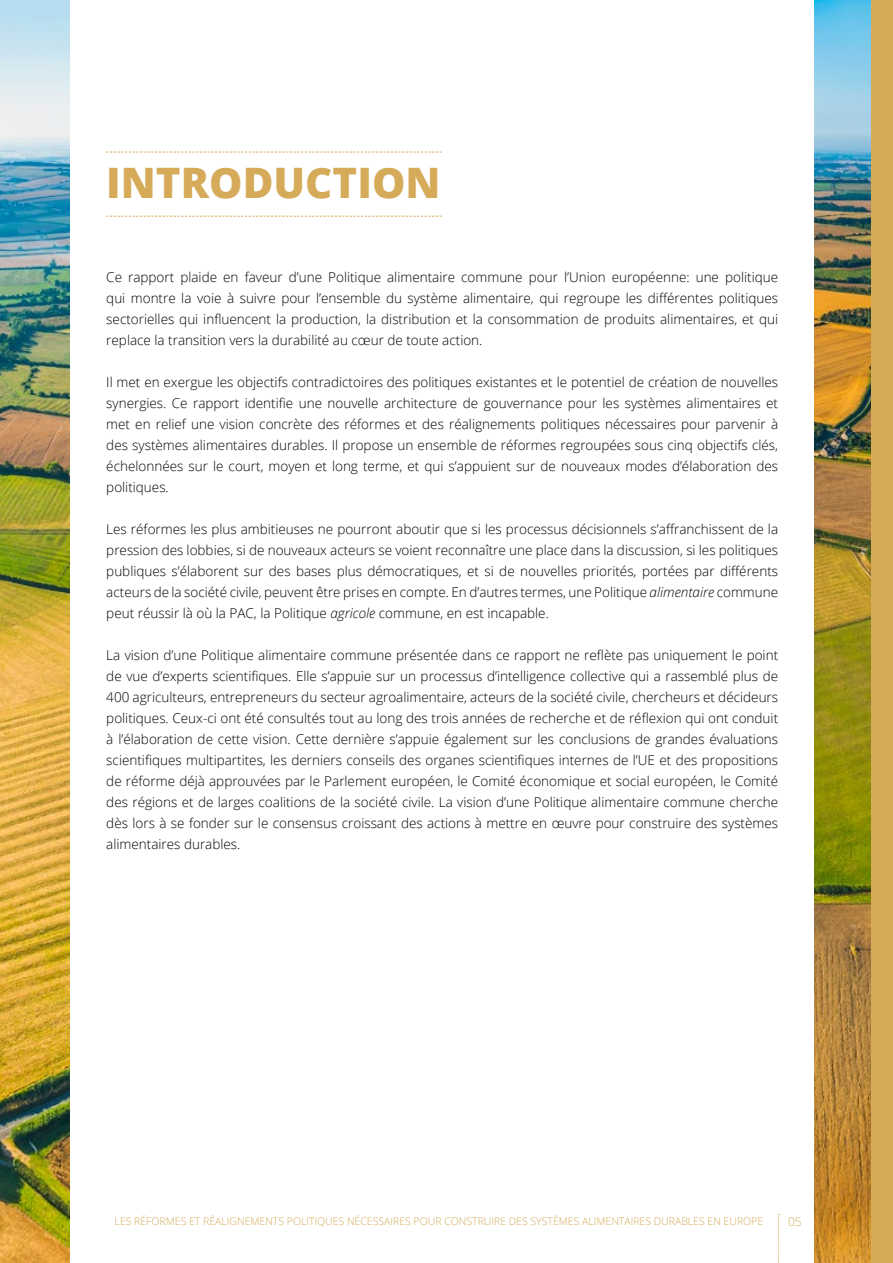
<style>
.page{position:relative;width:893px;height:1263px;background:#fff}
.page>*{position:absolute;margin:0;border:0;box-sizing:border-box;transform-origin:0 0}
.t1{font:800 42px "Open Sans";color:#d5aa59}
.Body_A{font:300 13.5px/21px "Open Sans";color:#000;text-align:justify}
.t2{font:300 12px "Open Sans";color:#d5aa59}
.t3{font:300 10.5px "Open Sans";color:#d5aa59}
.s1{font-style:italic}
</style>
<div class="page">
<img style="left:0;top:0;width:872px;height:1263px">
<div style="left:70px;top:0;width:743px;height:1263px;background:#fff"></div>
<div style="left:872px;top:0;width:21px;height:1263px;background:#d5aa59"></div>
<svg style="left:778px;top:1214px;width:1px;height:49px"></svg>
<svg style="left:106px;top:152px;width:336px;height:1px"></svg>
<svg style="left:106px;top:216px;width:336px;height:1px"></svg>
<p class="t1" style="left:106px;top:151px;width:336px">INTRODUCTION</p>
<p class="Body_A" style="left:106px;top:266px;width:673px">Ce rapport plaide en faveur d’une Politique alimentaire commune pour l’Union européenne: une politique qui montre la voie à suivre pour l’ensemble du système alimentaire, qui regroupe les différentes politiques sectorielles qui influencent la production, la distribution et la consommation de produits alimentaires, et qui replace la transition vers la durabilité au cœur de toute action.</p>
<p class="Body_A" style="left:106px;top:371px;width:673px">Il met en exergue les objectifs contradictoires des politiques existantes et le potentiel de création de nouvelles synergies. Ce rapport identifie une nouvelle architecture de gouvernance pour les systèmes alimentaires et met en relief une vision concrète des réformes et des réalignements politiques nécessaires pour parvenir à des systèmes alimentaires durables. Il propose un ensemble de réformes regroupées sous cinq objectifs clés, échelonnées sur le court, moyen et long terme, et qui s’appuient sur de nouveaux modes d’élaboration des politiques.</p>
<p class="Body_A" style="left:106px;top:518px;width:673px">Les réformes les plus ambitieuses ne pourront aboutir que si les processus décisionnels s’affranchissent de la pression des lobbies, si de nouveaux acteurs se voient reconnaître une place dans la discussion, si les politiques publiques s’élaborent sur des bases plus démocratiques, et si de nouvelles priorités, portées par différents acteurs de la société civile, peuvent être prises en compte. En d’autres termes, une Politique <span class="s1">alimentaire</span> commune peut réussir là où la PAC, la Politique <span class="s1">agricole</span> commune, en est incapable.</p>
<p class="Body_A" style="left:106px;top:644px;width:673px">La vision d’une Politique alimentaire commune présentée dans ce rapport ne reflète pas uniquement le point de vue d’experts scientifiques. Elle s’appuie sur un processus d’intelligence collective qui a rassemblé plus de 400 agriculteurs, entrepreneurs du secteur agroalimentaire, acteurs de la société civile, chercheurs et décideurs politiques. Ceux-ci ont été consultés tout au long des trois années de recherche et de réflexion qui ont conduit à l’élaboration de cette vision. Cette dernière s’appuie également sur les conclusions de grandes évaluations scientifiques multipartites, les derniers conseils des organes scientifiques internes de l’UE et des propositions de réforme déjà approuvées par le Parlement européen, le Comité économique et social européen, le Comité des régions et de larges coalitions de la société civile. La vision d’une Politique alimentaire commune cherche dès lors à se fonder sur le consensus croissant des actions à mettre en œuvre pour construire des systèmes alimentaires durables.</p>
<p class="t3" style="left:115px;top:1214px;width:650px">LES RÉFORMES ET RÉALIGNEMENTS POLITIQUES NÉCESSAIRES POUR CONSTRUIRE DES SYSTÈMES ALIMENTAIRES DURABLES EN EUROPE</p>
<p class="t2" style="left:788px;top:1214px;width:15px">05</p>
</div>
